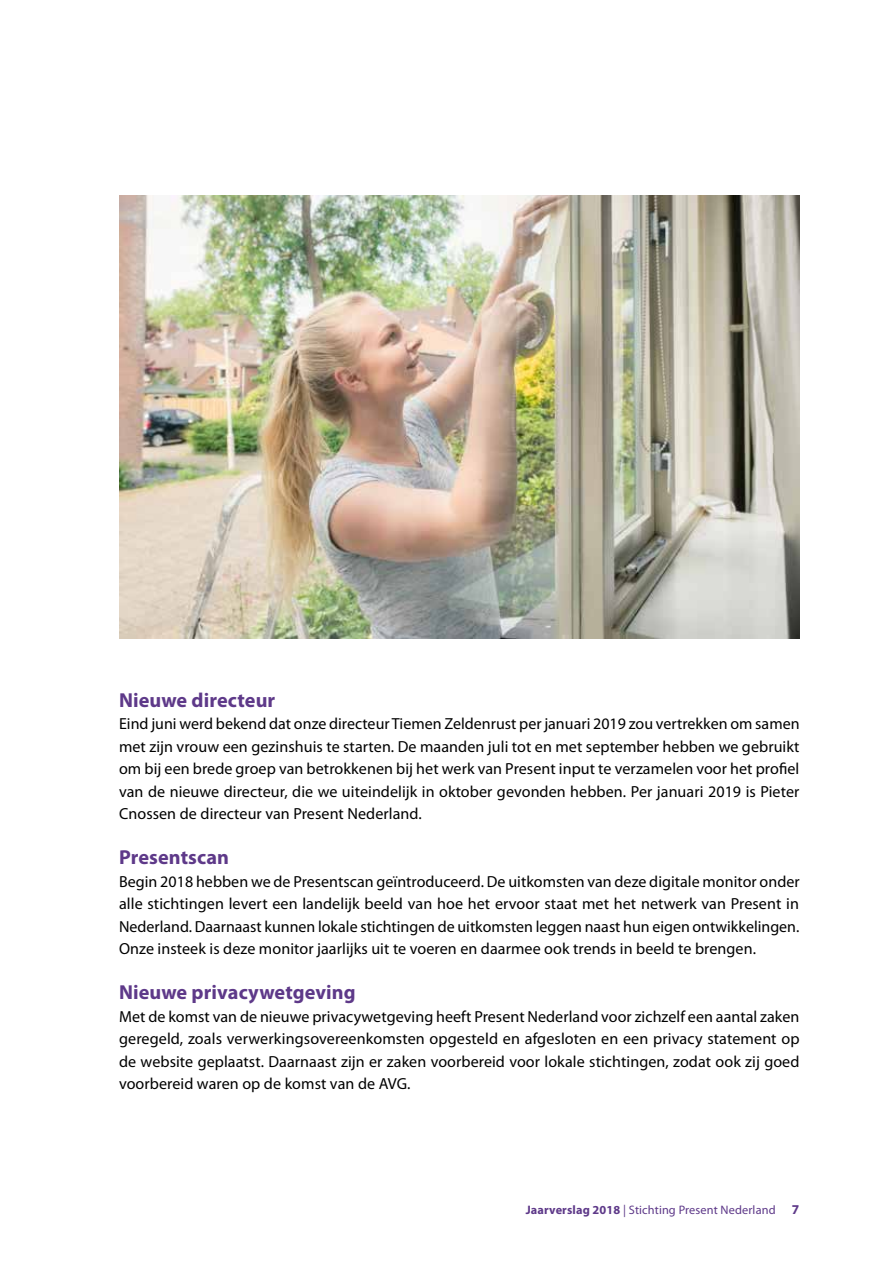
<style>
.page{position:relative;width:893px;height:1263px;background:#fff}
.page>*{position:absolute;margin:0;border:0;box-sizing:border-box;transform-origin:0 0}
.t1{font:700 20.25px "Myriad Pro";letter-spacing:.005em;color:#5e3989}
.t2{font:16.05px/22.5px "Myriad Pro";letter-spacing:.005em;color:#000;text-align:justify}
.t3{font:12.3px "Myriad Pro";letter-spacing:.01em;color:#5e3989}
.s1{font-weight:700}
.s2{font-weight:700;font-size:13.5px}
</style>
<div class="page">
<img style="left:119px;top:196px;width:680px;height:442px">
<p class="t1" style="left:119px;top:691px;width:158px">Nieuwe directeur</p>
<p class="t2" style="left:119px;top:714px;width:682px">Eind juni werd bekend dat onze directeur Tiemen Zeldenrust per januari 2019 zou vertrekken om samen met zijn vrouw een gezinshuis te starten. De maanden juli tot en met september hebben we gebruikt om bij een brede groep van betrokkenen bij het werk van Present input te verzamelen voor het profiel van de nieuwe directeur, die we uiteindelijk in oktober gevonden hebben. Per januari 2019 is Pieter Cnossen de directeur van Present Nederland.</p>
<p class="t1" style="left:119px;top:849px;width:112px">Presentscan</p>
<p class="t2" style="left:119px;top:871px;width:682px">Begin 2018 hebben we de Presentscan geïntroduceerd. De uitkomsten van deze digitale monitor onder alle stichtingen levert een landelijk beeld van hoe het ervoor staat met het netwerk van Present in Nederland. Daarnaast kunnen lokale stichtingen de uitkomsten leggen naast hun eigen ontwikkelingen.<br>Onze insteek is deze monitor jaarlijks uit te voeren en daarmee ook trends in beeld te brengen.</p>
<p class="t1" style="left:119px;top:984px;width:238px">Nieuwe privacywetgeving</p>
<p class="t2" style="left:119px;top:1006px;width:682px">Met de komst van de nieuwe privacywetgeving heeft Present Nederland voor zichzelf een aantal zaken geregeld, zoals verwerkingsovereenkomsten opgesteld en afgesloten en een privacy statement op de website geplaatst. Daarnaast zijn er zaken voorbereid voor lokale stichtingen, zodat ook zij goed voorbereid waren op de komst van de AVG.</p>
<p class="t3" style="left:526px;top:1204px;width:275px"><span class="s1">Jaarverslag 2018</span> | Stichting Present Nederland <span class="s2">7</span></p>
</div>
